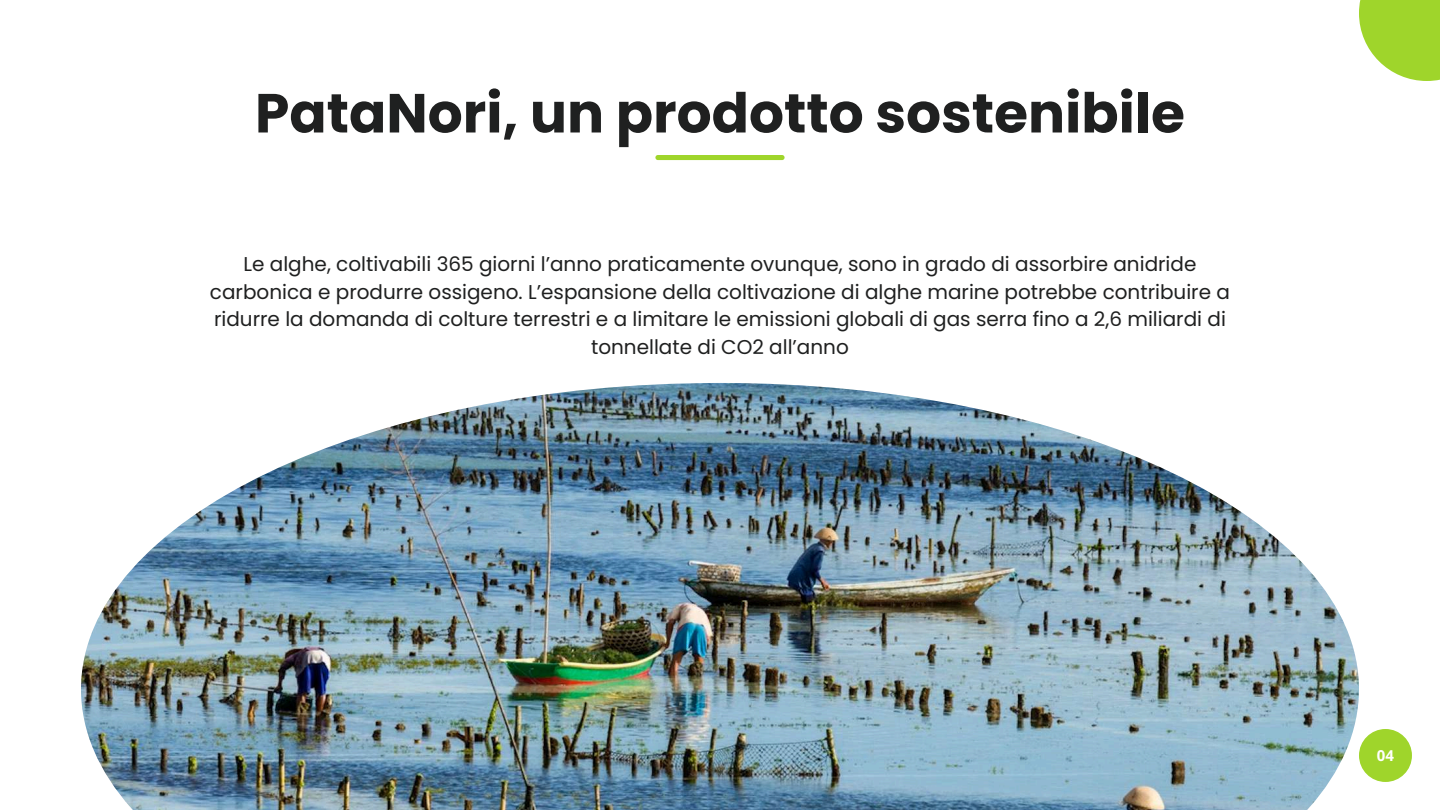
<style>
.page{position:relative;width:1440px;height:810px;background:#fff}
.page>*{position:absolute;margin:0;border:0;box-sizing:border-box;transform-origin:0 0}
.t1{font:700 55px "Poppins";color:#1f2020}
.t2{font:20px/27.8px "Poppins";color:#1f2020;text-align:center}
.t3{font:700 15px "Open Sans";color:#fff}
</style>
<div class="page">
<div style="left:1359px;top:0;width:81px;height:81px;background:#9fd52b"></div>
<div style="left:1359px;top:729px;width:53px;height:53px;background:#9fd52b;border-radius:50%"></div>
<img style="left:81px;top:383px;width:1277px;height:427px">
<svg style="left:655px;top:155px;width:130px;height:5px"></svg>
<h1 class="t1" style="left:255px;top:75px;width:931px">PataNori, un prodotto sostenibile</h1>
<p class="t2" style="left:210px;top:250px;width:1022px">Le alghe, coltivabili 365 giorni l’anno praticamente ovunque, sono in grado di assorbire anidride carbonica e produrre ossigeno. L’espansione della coltivazione di alghe marine potrebbe contribuire a ridurre la domanda di colture terrestri e a limitare le emissioni globali di gas serra fino a 2,6 miliardi di tonnellate di CO2 all’anno</p>
<p class="t3" style="left:1377px;top:745px;width:19px">04</p>
</div>
